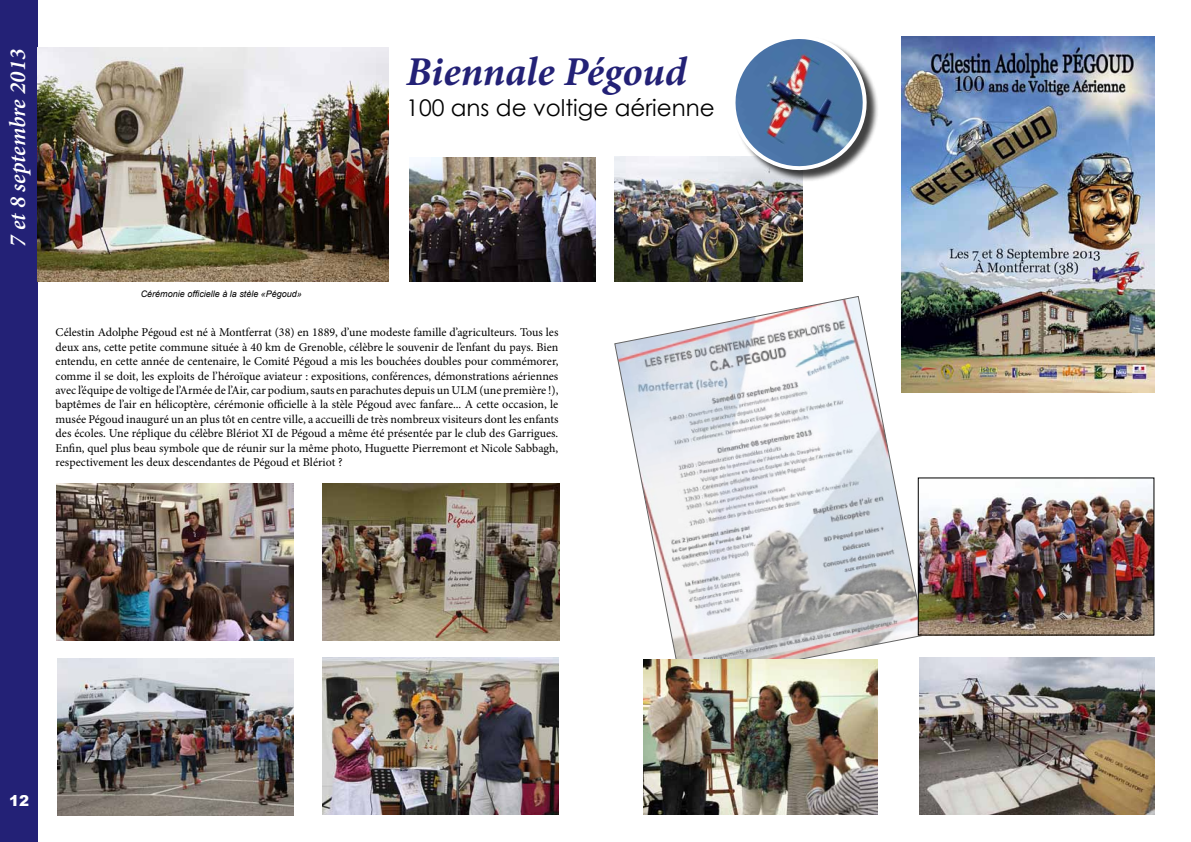
<style>
.page{position:relative;width:1191px;height:842px;background:#fff}
.page>*{position:absolute;margin:0;border:0;box-sizing:border-box;transform-origin:0 0}
.t1{font:italic 700 41px "Minion Pro";color:#232176}
.t2{font:23px "Century Gothic";color:#000}
.t3{font:italic 600 23px "Minion Pro";color:#fff}
.t4{font:900 15px "Arial";color:#fff}
.t5{font:12px/14.4px "Minion Pro";color:#000;text-align:justify}
.t6{font:italic 9px "Arial";color:#000}
</style>
<div class="page">
<svg style="left:614px;top:296px;width:310px;height:387px"></svg>
<div style="left:0;top:0;width:38px;height:842px;background:#232176"></div>
<img style="left:901px;top:36px;width:254px;height:356px">
<img style="left:409px;top:157px;width:186px;height:124px">
<img style="left:37px;top:47px;width:351px;height:234px">
<img style="left:56px;top:483px;width:237px;height:158px">
<img style="left:323px;top:483px;width:236px;height:158px">
<img style="left:57px;top:658px;width:236px;height:157px">
<img style="left:323px;top:658px;width:235px;height:157px">
<img style="left:644px;top:659px;width:233px;height:156px">
<img style="left:920px;top:480px;width:232px;height:153px">
<div style="left:918px;top:478px;width:236px;height:157px;border:1px solid #000"></div>
<img style="left:919px;top:658px;width:236px;height:157px">
<img style="left:614px;top:157px;width:188px;height:125px">
<div style="left:733px;top:37px;width:146px;height:145px;background:#000;opacity:.75"></div>
<img style="left:719px;top:37px;width:160px;height:140px">
<h2 class="t3" style="left:2px;top:247px;width:199px;rotate:-90deg">7 et 8 septembre 2013</h2>
<p class="t6" style="left:141px;top:288px;width:163px">Cérémonie officielle à la stèle «Pégoud»</p>
<h1 class="t1" style="left:406px;top:43px;width:282px">Biennale Pégoud</h1>
<h2 class="t2" style="left:406px;top:91px;width:310px">100 ans de voltige aérienne</h2>
<p class="t5" style="left:56px;top:325px;width:504px">Célestin Adolphe Pégoud est né à Montferrat (38) en 1889, d’une modeste famille d’agriculteurs. Tous les deux ans, cette petite commune située à 40 km de Grenoble, célèbre le souvenir de l’enfant du pays. Bien entendu, en cette année de centenaire, le Comité Pégoud a mis les bouchées doubles pour commémorer, comme il se doit, les exploits de l’héroïque aviateur : expositions, conférences, démonstrations aériennes avec l’équipe de voltige de l’Armée de l’Air, car podium, sauts en parachutes depuis un ULM (une première !), baptêmes de l’air en hélicoptère, cérémonie officielle à la stèle Pégoud avec fanfare... A cette occasion, le musée Pégoud inauguré un an plus tôt en centre ville, a accueilli de très nombreux visiteurs dont les enfants des écoles. Une réplique du célèbre Blériot XI de Pégoud a même été présentée par le club des Garrigues.<br>Enfin, quel plus beau symbole que de réunir sur la même photo, Huguette Pierremont et Nicole Sabbagh, respectivement les deux descendantes de Pégoud et Blériot ?</p>
<p class="t4" style="left:9px;top:790px;width:22px">12</p>
</div>
